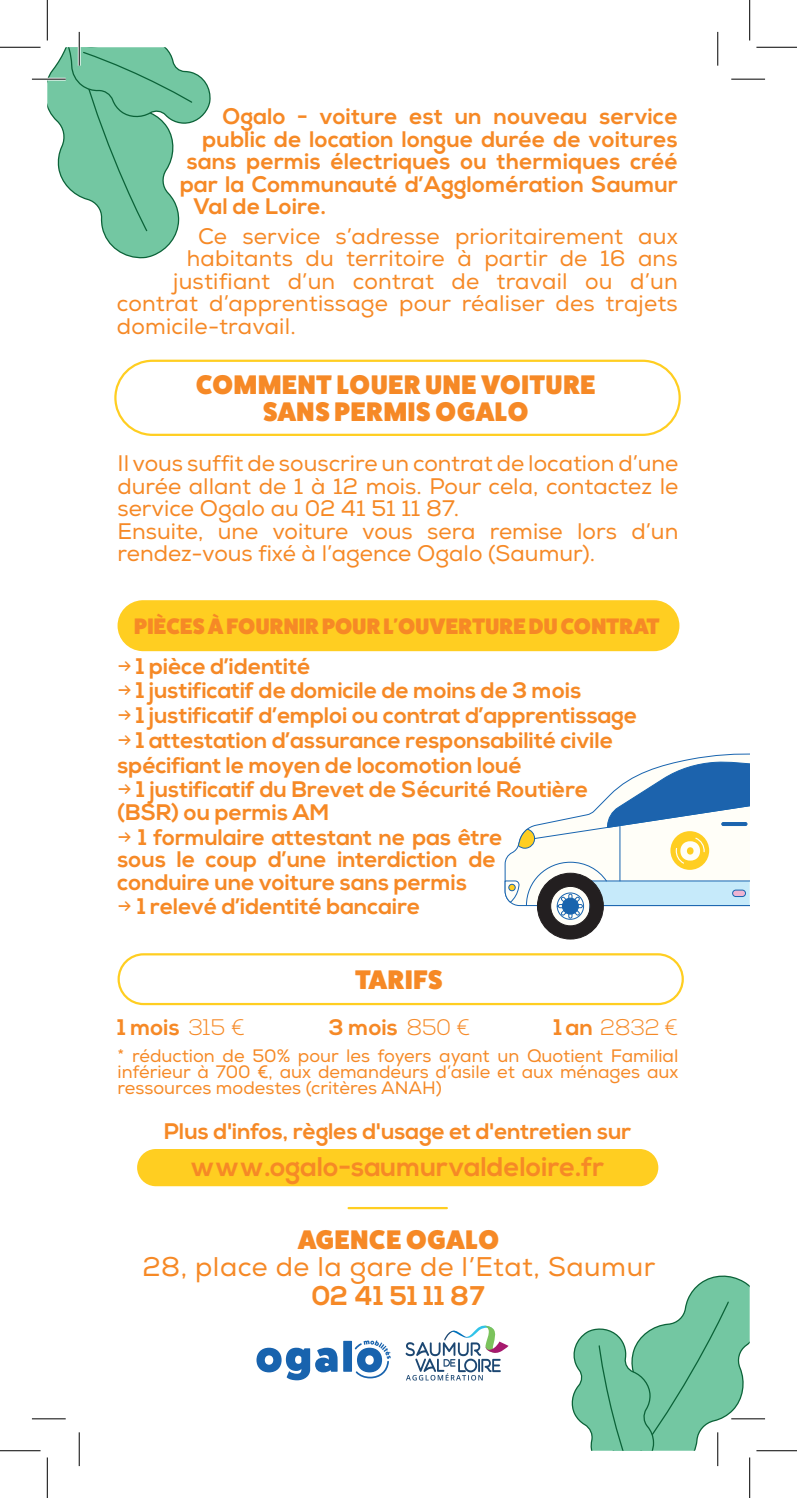
<style>
.page{position:relative;width:797px;height:1498px;background:#fff}
.page>*{position:absolute;margin:0;border:0;box-sizing:border-box;transform-origin:0 0}
.t1{font:800 27px "Fat Frank";letter-spacing:.03em;color:#f68926}
.t2{font:27px/27px "Nexa";letter-spacing:.02em;color:#f68926;text-align:center}
.t3{font:700 27px "Nexa";color:#f68926}
.t4{font:700 22.5px/22.5px "Nexa";color:#f68926}
.t5{font:22.5px/22.5px "Nexa";color:#f68926;text-align:justify}
.t6{font:800 22.5px "Fat Frank";letter-spacing:.01em;color:#f68926}
.t7{font:300 22.5px "Nexa";color:#f68926}
.t8{font:18px/15.8px "Nexa";color:#f68926;text-align:justify}
.s1{font-weight:400}
.s2{font-weight:300}
.s3{font-weight:700}
.s4{font-family:"Fat Frank";font-weight:800}
</style>
<div class="page">
<div style="left:117px;top:600px;width:562px;height:51px;background:#ffce21"></div>
<div style="left:114px;top:360px;width:566px;height:76px;border:2px solid #ffce21;border-radius:37px"></div>
<div style="left:137px;top:1149px;width:521px;height:37px;background:#ffce21"></div>
<svg style="left:256px;top:1347px;width:81px;height:33px"></svg>
<div style="left:343px;top:1341px;width:9px;height:30px;background:#1863ae"></div>
<svg style="left:354px;top:1340px;width:36px;height:38px"></svg>
<svg style="left:405px;top:1325px;width:103px;height:55px"></svg>
<svg style="left:571px;top:1275px;width:178px;height:175px"></svg>
<svg style="left:47px;top:47px;width:164px;height:212px"></svg>
<hr style="left:348px;top:1207px;width:98px;height:2px;background:#ffce21">
<svg style="left:504px;top:753px;width:245px;height:187px"></svg>
<div style="left:686px;top:847px;width:7px;height:7px;background:#ffce21;border-radius:50%"></div>
<div style="left:117px;top:953px;width:566px;height:52px;border:2px solid #ffce21;border-radius:25px"></div>
<hr style="left:32px;top:78px;width:34px;height:3px;background:#fff">
<hr style="left:730px;top:1417px;width:34px;height:3px;background:#fff">
<hr style="left:78px;top:32px;width:3px;height:34px;background:#fff">
<hr style="left:716px;top:1432px;width:2px;height:34px;background:#fff">
<hr style="left:32px;top:79px;width:34px;height:1px;background:#000">
<hr style="left:730px;top:79px;width:34px;height:1px;background:#000">
<hr style="left:32px;top:1418px;width:34px;height:1px;background:#000">
<hr style="left:730px;top:1418px;width:34px;height:1px;background:#000">
<hr style="left:79px;top:32px;width:1px;height:34px;background:#000">
<hr style="left:79px;top:1432px;width:1px;height:34px;background:#000">
<hr style="left:717px;top:32px;width:1px;height:34px;background:#000">
<hr style="left:717px;top:1432px;width:1px;height:34px;background:#000">
<hr style="left:0;top:47px;width:40px;height:1px;background:#000">
<hr style="left:756px;top:47px;width:40px;height:1px;background:#000">
<hr style="left:0;top:1450px;width:40px;height:1px;background:#000">
<hr style="left:756px;top:1450px;width:40px;height:1px;background:#000">
<hr style="left:47px;top:0;width:1px;height:40px;background:#000">
<hr style="left:47px;top:1457px;width:1px;height:41px;background:#000">
<hr style="left:748px;top:0;width:1px;height:40px;background:#000">
<hr style="left:748px;top:1457px;width:1px;height:41px;background:#000">
<p class="t4" style="left:223px;top:106px;width:456px">Ogalo - voiture est un nouveau service</p>
<p class="t4" style="left:202px;top:129px;width:476px">public de location longue durée de voitures</p>
<p class="t4" style="left:187px;top:151px;width:492px">sans permis électriques ou thermiques créé</p>
<p class="t4" style="left:180px;top:174px;width:499px">par la Communauté d’Agglomération Saumur</p>
<p class="t4" style="left:193px;top:196px;width:134px">Val de Loire.</p>
<p class="t5" style="left:198px;top:225px;width:481px">Ce service s’adresse prioritairement aux</p>
<p class="t5" style="left:187px;top:247px;width:492px">habitants du territoire à partir de 16 ans</p>
<p class="t5" style="left:173px;top:270px;width:505px">justifiant d’un contrat de travail ou d’un</p>
<p class="t5" style="left:117px;top:292px;width:562px">contrat d’apprentissage pour réaliser des trajets</p>
<p class="t5" style="left:117px;top:315px;width:180px">domicile-travail.</p>
<p class="t1" style="left:196px;top:370px;width:400px">COMMENT LOUER UNE VOITURE</p>
<p class="t1" style="left:263px;top:397px;width:267px">SANS PERMIS OGALO</p>
<p class="t5" style="left:117px;top:452px;width:562px">Il vous suffit de souscrire un contrat de location d’une durée allant de 1 à 12 mois. Pour cela, contactez le service Ogalo au 02 41 51 11 87.</p>
<p class="t5" style="left:117px;top:520px;width:562px">Ensuite, une voiture vous sera remise lors d’un rendez-vous fixé à l’agence Ogalo (Saumur).</p>
<p class="t6" style="left:134px;top:613px;width:526px">PIÈCES À FOURNIR POUR L'OUVERTURE DU CONTRAT</p>
<p class="t4" style="left:117px;top:655px;width:194px"><span class="s1">→</span> 1 pièce d’identité</p>
<p class="t4" style="left:117px;top:680px;width:465px"><span class="s1">→</span> 1 justificatif de domicile de moins de 3 mois</p>
<p class="t4" style="left:117px;top:705px;width:521px"><span class="s1">→</span> 1 justificatif d’emploi ou contrat d’apprentissage</p>
<p class="t4" style="left:117px;top:730px;width:497px"><span class="s1">→</span> 1 attestation d’assurance responsabilité civile</p>
<p class="t4" style="left:117px;top:754px;width:405px">spécifiant le moyen de locomotion loué</p>
<p class="t4" style="left:117px;top:779px;width:472px"><span class="s1">→</span> 1 justificatif du Brevet de Sécurité Routière (BSR) ou permis AM</p>
<p class="t4" style="left:117px;top:826px;width:386px"><span class="s1">→</span> 1 formulaire attestant ne pas être sous le coup d’une interdiction de conduire une voiture sans permis</p>
<p class="t4" style="left:117px;top:896px;width:304px"><span class="s1">→</span> 1 relevé d’identité bancaire</p>
<p class="t1" style="left:355px;top:964px;width:89px">TARIFS</p>
<p class="t4" style="left:117px;top:1017px;width:129px">1 mois <span class="s2">315 €</span></p>
<p class="t4" style="left:329px;top:1017px;width:142px">3 mois <span class="s2">850 €</span></p>
<p class="t7" style="left:553px;top:1014px;width:126px"><span class="s3">1 an</span> 2832 €</p>
<p class="t8" style="left:117px;top:1048px;width:562px">* réduction de 50% pour les foyers ayant un Quotient Familial inférieur à 700 €, aux demandeurs d’asile et aux ménages aux ressources modestes (critères ANAH)</p>
<p class="t4" style="left:164px;top:1121px;width:468px">Plus d'infos, règles d'usage et d'entretien sur</p>
<p class="t3" style="left:190px;top:1150px;width:415px">www.ogalo-saumurvaldeloire.fr</p>
<p class="t2" style="left:142px;top:1226px;width:514px"><span class="s4">AGENCE OGALO<br></span>28, place de la gare de l’Etat, Saumur</p>
<p class="t3" style="left:311px;top:1280px;width:175px">02 41 51 11 87</p>
</div>
